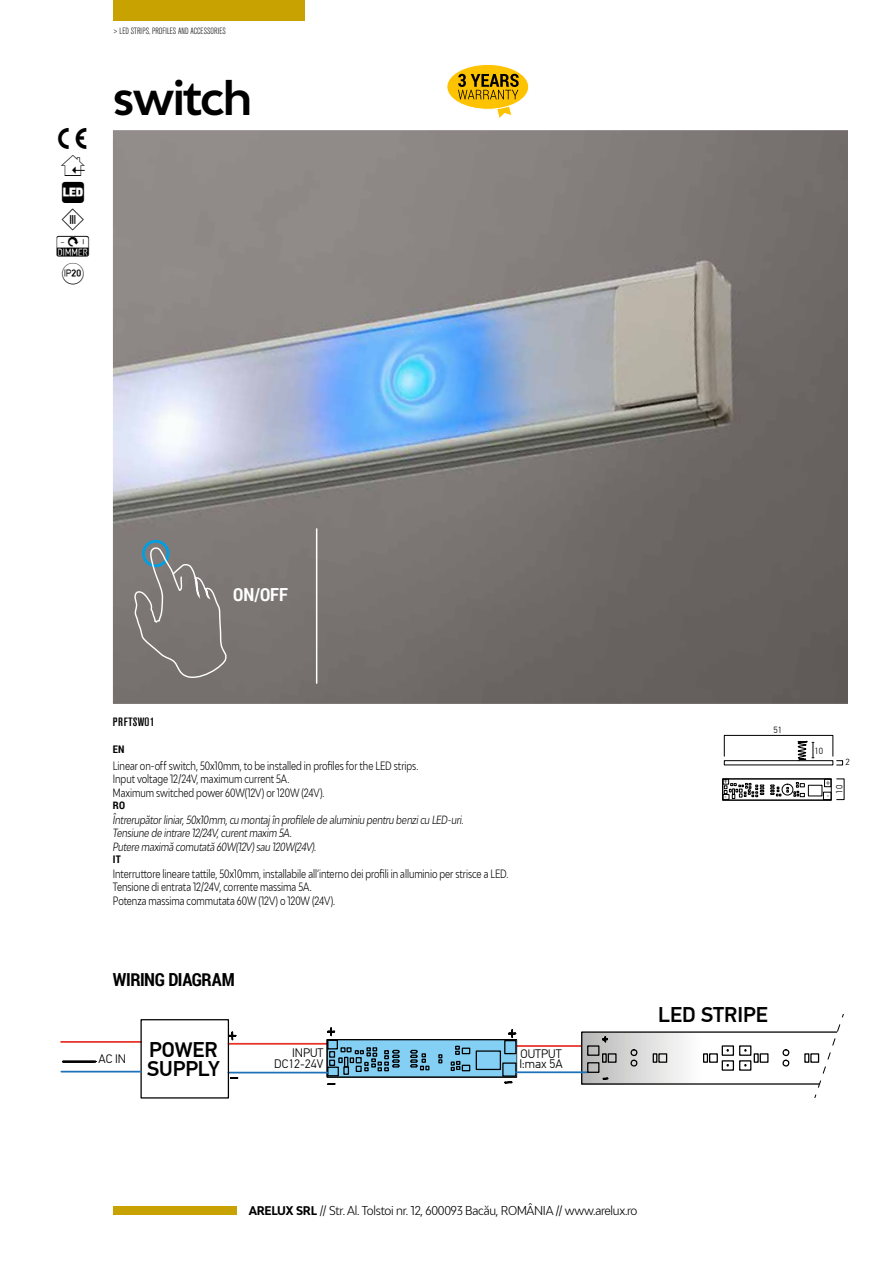
<style>
.page{position:relative;width:893px;height:1263px;background:#fff}
.page>*{position:absolute;margin:0;border:0;box-sizing:border-box;transform-origin:0 0}
.t1{font:600 45px "Adlinnaka";letter-spacing:-.045em;color:#000}
.t2{font:500 21.3px/18.5px "PF Din Text Pro";color:#000}
.t3{font:700 18px "Roboto Condensed";letter-spacing:-.025em;color:#000}
.t4{font:700 18px "Roboto Condensed";color:#fff}
.t5{font:300 12.3px/10.5px "PF Din Text Pro";color:#000}
.t6{font:300 condensed 12px "Adlinnaka";letter-spacing:-.02em;color:#000}
.t7{font:500 condensed 12px "Akzidenz Grotesk Pro";letter-spacing:.03em;color:#000;scale:1.15 1}
.t8{font:300 condensed 11.25px/13.5px "Adlinnaka";letter-spacing:-.005em;color:#000;scale:.85 1}
.t9{font:italic 300 condensed 11.25px/13.5px "Adlinnaka";letter-spacing:-.01em;color:#000;scale:.85 1}
.t10{font:700 10.5px "Roboto Condensed";color:#000}
.t11{font:300 condensed 9px "Akzidenz Grotesk Pro";letter-spacing:.01em;color:#000}
.t12{font:300 9px "PF Din Text Pro";color:#000}
.t13{font:7.5px "Myriad Pro";color:#000}
.s1{font-weight:700}
</style>
<div class="page">
<div style="left:113px;top:0;width:192px;height:20px;background:#c7a200"></div>
<div style="left:113px;top:1206px;width:124px;height:9px;background:#c7a200"></div>
<div style="left:722px;top:778px;width:109px;height:22px;border:1px solid #000"></div>
<div style="left:824px;top:779px;width:7px;height:8px;border:1px solid #000"></div>
<div style="left:823px;top:792px;width:8px;height:8px;border:1px solid #000"></div>
<div style="left:808px;top:785px;width:14px;height:11px;border:1px solid #000"></div>
<svg style="left:723px;top:779px;width:41px;height:21px"></svg>
<svg style="left:770px;top:782px;width:35px;height:15px"></svg>
<div style="left:724px;top:760px;width:109px;height:5px;border:1px solid #000"></div>
<div style="left:724px;top:735px;width:109px;height:21px;border:1px solid #000"></div>
<svg style="left:797px;top:740px;width:18px;height:22px"></svg>
<svg style="left:836px;top:760px;width:7px;height:5px"></svg>
<img style="left:113px;top:130px;width:735px;height:574px">
<hr style="left:228px;top:1043px;width:100px;height:2px;background:#e7332a">
<hr style="left:516px;top:1045px;width:72px;height:2px;background:#e7332a">
<hr style="left:61px;top:1041px;width:80px;height:2px;background:#e7332a">
<svg style="left:583px;top:1033px;width:227px;height:50px"></svg>
<div style="left:327px;top:1039px;width:190px;height:39px;background:#84d0f5;border:1px solid #000"></div>
<div style="left:327px;top:1066px;width:12px;height:10px;border:1px solid #000"></div>
<div style="left:327px;top:1040px;width:11px;height:9px;border:1px solid #000"></div>
<div style="left:504px;top:1040px;width:12px;height:14px;border:1px solid #000"></div>
<div style="left:502px;top:1062px;width:14px;height:15px;border:1px solid #000"></div>
<div style="left:343px;top:1066px;width:6px;height:9px;border:1px solid #000"></div>
<div style="left:476px;top:1050px;width:25px;height:20px;border:1px solid #000"></div>
<div style="left:462px;top:1065px;width:8px;height:6px;border:1px solid #000"></div>
<div style="left:462px;top:1047px;width:8px;height:7px;border:1px solid #000"></div>
<svg style="left:455px;top:1046px;width:5px;height:9px"></svg>
<svg style="left:451px;top:1061px;width:9px;height:10px"></svg>
<svg style="left:438px;top:1054px;width:4px;height:9px"></svg>
<div style="left:329px;top:1059px;width:6px;height:7px;border:1px solid #000"></div>
<div style="left:329px;top:1051px;width:6px;height:7px;border:1px solid #000"></div>
<svg style="left:338px;top:1047px;width:62px;height:25px"></svg>
<svg style="left:410px;top:1049px;width:19px;height:21px"></svg>
<hr style="left:228px;top:1072px;width:100px;height:1px;background:#1d71b8">
<hr style="left:516px;top:1071px;width:72px;height:2px;background:#1d71b8">
<div style="left:722px;top:1045px;width:12px;height:11px;border:1px solid #000"></div>
<svg style="left:725px;top:1048px;width:5px;height:4px"></svg>
<div style="left:722px;top:1060px;width:12px;height:11px;border:1px solid #000"></div>
<svg style="left:725px;top:1063px;width:5px;height:4px"></svg>
<div style="left:739px;top:1060px;width:12px;height:11px;border:1px solid #000"></div>
<svg style="left:743px;top:1063px;width:5px;height:4px"></svg>
<div style="left:587px;top:1062px;width:12px;height:11px;border:1px solid #000"></div>
<div style="left:739px;top:1045px;width:12px;height:11px;border:1px solid #000"></div>
<svg style="left:743px;top:1048px;width:5px;height:4px"></svg>
<div style="left:760px;top:1053px;width:8px;height:10px;border:1px solid #000"></div>
<div style="left:754px;top:1053px;width:5px;height:10px;border:1px solid #000"></div>
<div style="left:703px;top:1053px;width:5px;height:10px;border:1px solid #000"></div>
<div style="left:709px;top:1053px;width:9px;height:10px;border:1px solid #000"></div>
<div style="left:658px;top:1053px;width:9px;height:10px;border:1px solid #000"></div>
<div style="left:653px;top:1053px;width:4px;height:10px;border:1px solid #000"></div>
<svg style="left:782px;top:1048px;width:8px;height:19px"></svg>
<div style="left:810px;top:1053px;width:9px;height:10px;border:1px solid #000"></div>
<div style="left:804px;top:1053px;width:5px;height:10px;border:1px solid #000"></div>
<svg style="left:579px;top:1036px;width:59px;height:31px;background:#aeadad"></svg>
<svg style="left:602px;top:1077px;width:23px;height:3px"></svg>
<svg style="left:508px;top:1029px;width:9px;height:9px"></svg>
<svg style="left:504px;top:1081px;width:9px;height:3px"></svg>
<svg style="left:327px;top:1027px;width:9px;height:9px"></svg>
<svg style="left:327px;top:1083px;width:9px;height:2px"></svg>
<div style="left:140px;top:1019px;width:89px;height:79px;border:1px solid #000"></div>
<svg style="left:227px;top:1031px;width:10px;height:9px"></svg>
<svg style="left:230px;top:1077px;width:9px;height:2px"></svg>
<hr style="left:61px;top:1071px;width:80px;height:1px;background:#1d71b8">
<hr style="left:63px;top:1061px;width:33px;height:1px;background:#000">
<svg style="left:814px;top:1014px;width:30px;height:84px"></svg>
<svg style="left:134px;top:535px;width:94px;height:149px;background:#7f7d7b"></svg>
<hr style="left:316px;top:528px;width:1px;height:156px;background:#fff">
<div style="left:447px;top:64px;width:82px;height:45px;background:#fdc300;border-radius:50%"></div>
<div style="left:446px;top:64px;width:83px;height:46px;border:1px solid #fff;border-radius:50%"></div>
<svg style="left:458px;top:74px;width:61px;height:44px"></svg>
<p class="t11" style="left:113px;top:25px;width:115px">&gt; LED STRIPS, PROFILES AND ACCESSORIES</p>
<h1 class="t1" style="left:113px;top:69px;width:141px">switch</h1>
<h3 class="t4" style="left:233px;top:582px;width:56px">ON/OFF</h3>
<p class="t7" style="left:113px;top:714px;width:38px">PRFTSW01</p>
<p class="t10" style="left:113px;top:742px;width:13px">EN</p>
<p class="t8" style="left:113px;top:758px;width:361px">Linear on-off switch, 50x10mm, to be installed in profiles for the LED strips.<br>Input voltage 12/24V, maximum current 5A.<br>Maximum switched power 60W(12V) or 120W (24V).</p>
<p class="t10" style="left:113px;top:798px;width:14px">RO</p>
<p class="t9" style="left:113px;top:812px;width:414px">Întrerupător liniar, 50x10mm, cu montaj în profilele de aluminiu pentru benzi cu LED-uri.<br>Tensiune de intrare 12/24V, curent maxim 5A.<br>Putere maximă comutată 60W(12V) sau 120W(24V).</p>
<p class="t10" style="left:113px;top:852px;width:10px">IT</p>
<p class="t8" style="left:113px;top:866px;width:467px">Interruttore lineare tattile, 50x10mm, installabile all’interno dei profili in alluminio per strisce a LED.<br>Tensione di entrata 12/24V, corrente massima 5A.<br>Potenza massima commutata 60W (12V) o 120W (24V).</p>
<h3 class="t3" style="left:113px;top:966px;width:123px">WIRING DIAGRAM</h3>
<p class="t5" style="left:98px;top:1053px;width:29px">AC IN</p>
<h2 class="t2" style="left:147px;top:1041px;width:74px">POWER<br>SUPPLY</h2>
<p class="t5" style="left:519px;top:1048px;width:45px">OUTPUT<br>I:max 5A</p>
<p class="t5" style="left:274px;top:1048px;width:51px;text-align:right">INPUT<br>DC12-24V</p>
<p class="t13" style="left:724px;top:776px;width:6px">+</p>
<p class="t13" style="left:725px;top:791px;width:4px">-</p>
<p class="t12" style="left:774px;top:724px;width:10px">51</p>
<p class="t12" style="left:814px;top:745px;width:10px">10</p>
<p class="t12" style="left:845px;top:756px;width:6px">2</p>
<p class="t13" style="left:826px;top:778px;width:6px">+</p>
<p class="t12" style="left:834px;top:794px;width:10px;rotate:-90deg">10</p>
<p class="t13" style="left:827px;top:791px;width:4px">-</p>
<h2 class="t2" style="left:658px;top:1006px;width:111px">LED STRIPE</h2>
<p class="t6" style="left:249px;top:1203px;width:390px"><span class="s1">ARELUX SRL</span> // Str. Al. Tolstoi nr. 12, 600093 Bacău, ROMÂNIA // www.arelux.ro</p>
</div>
